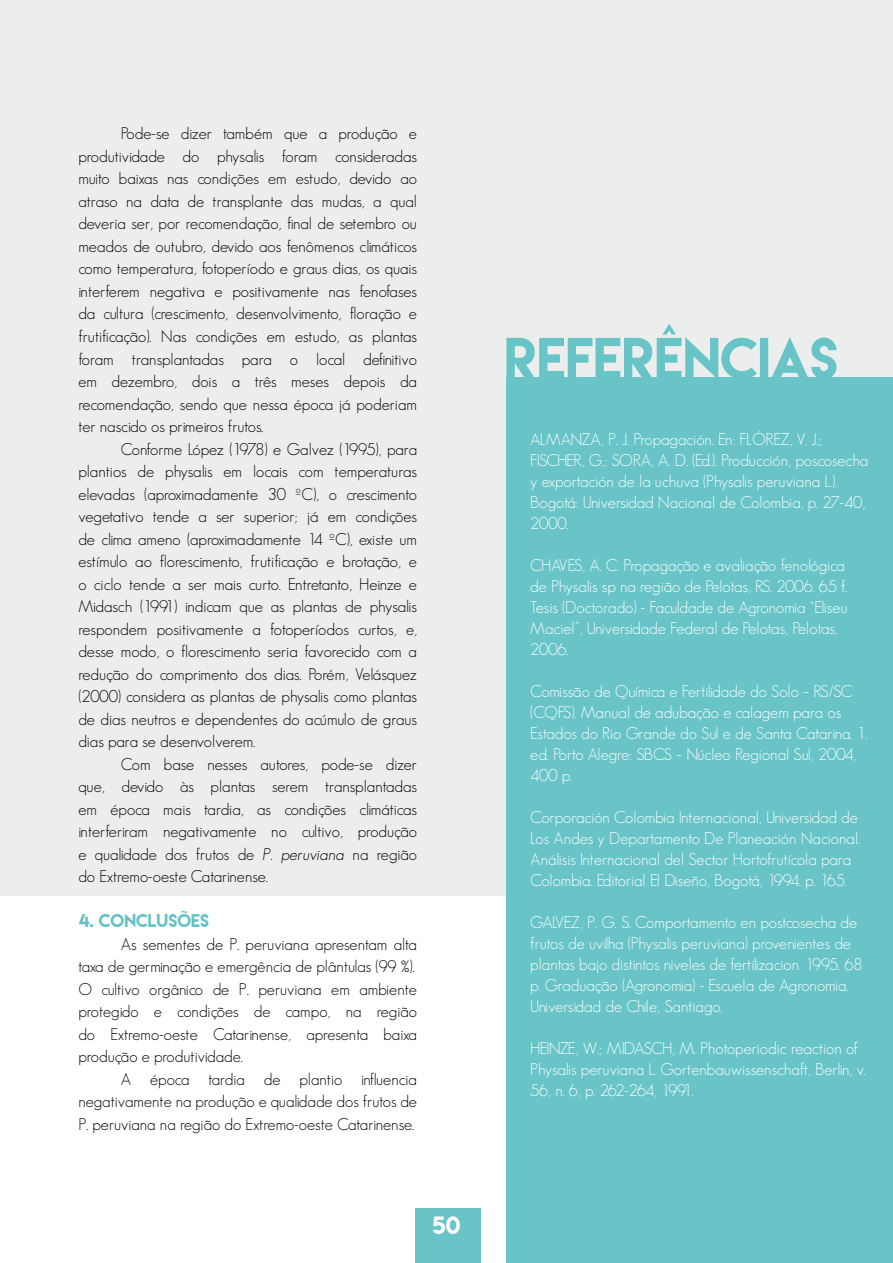
<style>
.page{position:relative;width:893px;height:1263px;background:#fff}
.page>*{position:absolute;margin:0;border:0;box-sizing:border-box;transform-origin:0 0}
.t1{font:22.5px "Lemon Milk";color:#fff}
.t2{font:300 16.5px/22.5px "Geosans";color:#000001;text-align:justify}
.t3{font:300 16.5px/21px "Geosans";color:#fff}
.t4{font:16.5px "Lemon Milk";color:#67c2c6}
.s1{font-style:italic}
</style>
<div class="page">
<div style="left:0;top:0;width:893px;height:895px;background:#ebeeec"></div>
<div style="left:506px;top:377px;width:387px;height:886px;background:#68c4c6"></div>
<svg style="left:506px;top:324px;width:330px;height:53px"></svg>
<div style="left:415px;top:1209px;width:66px;height:54px;background:#68c4c6"></div>
<p class="t2" style="left:78px;top:122px;width:340px;text-indent:43px">Pode-se dizer também que a produção e produtividade do physalis foram consideradas muito baixas nas condições em estudo, devido ao atraso na data de transplante das mudas, a qual deveria ser, por recomendação, final de setembro ou meados de outubro, devido aos fenômenos climáticos como temperatura, fotoperíodo e graus dias, os quais interferem negativa e positivamente nas fenofases da cultura (crescimento, desenvolvimento, floração e frutificação). Nas condições em estudo, as plantas foram transplantadas para o local definitivo em dezembro, dois a três meses depois da recomendação, sendo que nessa época já poderiam ter nascido os primeiros frutos.</p>
<p class="t2" style="left:78px;top:438px;width:340px;text-indent:43px">Conforme López (1978) e Galvez (1995), para plantios de physalis em locais com temperaturas elevadas (aproximadamente 30 ºC), o crescimento vegetativo tende a ser superior; já em condições de clima ameno (aproximadamente 14 ºC), existe um estímulo ao florescimento, frutificação e brotação, e o ciclo tende a ser mais curto. Entretanto, Heinze e Midasch (1991) indicam que as plantas de physalis respondem positivamente a fotoperíodos curtos, e, desse modo, o florescimento seria favorecido com a redução do comprimento dos dias. Porém, Velásquez (2000) considera as plantas de physalis como plantas de dias neutros e dependentes do acúmulo de graus dias para se desenvolverem.</p>
<p class="t2" style="left:78px;top:753px;width:340px;text-indent:43px">Com base nesses autores, pode-se dizer que, devido às plantas serem transplantadas em época mais tardia, as condições climáticas interferiram negativamente no cultivo, produção e qualidade dos frutos de <span class="s1">P. peruviana</span> na região do Extremo-oeste Catarinense.</p>
<p class="t4" style="left:78px;top:909px;width:132px">4. CONCLUSÕES</p>
<p class="t2" style="left:78px;top:933px;width:340px;text-align:left;text-indent:43px">As sementes de P. peruviana apresentam alta taxa de germinação e emergência de plântulas (99 %).<br>O cultivo orgânico de P. peruviana em ambiente protegido e condições de campo, na região do Extremo-oeste Catarinense, apresenta baixa produção e produtividade.</p>
<p class="t2" style="left:78px;top:1068px;width:340px;text-indent:43px">A época tardia de plantio influencia negativamente na produção e qualidade dos frutos de P. peruviana na região do Extremo-oeste Catarinense.</p>
<h1 class="t1" style="left:433px;top:1209px;width:29px">50</h1>
<p class="t3" style="left:530px;top:429px;width:339px">ALMANZA, P. J. Propagación. En: FLÓREZ, V. J.; FISCHER, G.; SORA, A. D. (Ed.). Producción, poscosecha y exportación de la uchuva (Physalis peruviana L.).<br>Bogotá: Universidad Nacional de Colombia, p. 27-40, 2000.</p>
<p class="t3" style="left:530px;top:555px;width:319px">CHAVES, A. C. Propagação e avaliação fenológica de Physalis sp na região de Pelotas, RS. 2006. 65 f.<br>Tesis (Doctorado) - Faculdade de Agronomia “Eliseu Maciel”, Universidade Federal de Pelotas, Pelotas, 2006.</p>
<p class="t3" style="left:530px;top:681px;width:339px">Comissão de Química e Fertilidade do Solo – RS/SC (CQFS). Manual de adubação e calagem para os Estados do Rio Grande do Sul e de Santa Catarina. 1. ed. Porto Alegre: SBCS – Núcleo Regional Sul, 2004, 400 p.</p>
<p class="t3" style="left:530px;top:807px;width:331px">Corporación Colombia Internacional, Universidad de Los Andes y Departamento De Planeación Nacional.<br>Análisis Internacional del Sector Hortofrutícola para Colombia. Editorial El Diseño, Bogotá, 1994. p. 165.</p>
<p class="t3" style="left:530px;top:912px;width:334px">GALVEZ, P. G. S. Comportamento en postcosecha de frutos de uvilha (Physalis peruviana) provenientes de plantas bajo distintos niveles de fertilizacion. 1995. 68 p. Graduação (Agronomia) - Escuela de Agronomia.<br>Universidad de Chile, Santiago.</p>
<p class="t3" style="left:530px;top:1038px;width:337px">HEINZE, W.; MIDASCH, M. Photoperiodic reaction of<br>Physalis peruviana L. Gortenbauwissenschaft, Berlin, v.<br>56, n. 6, p. 262-264, 1991.</p>
</div>
